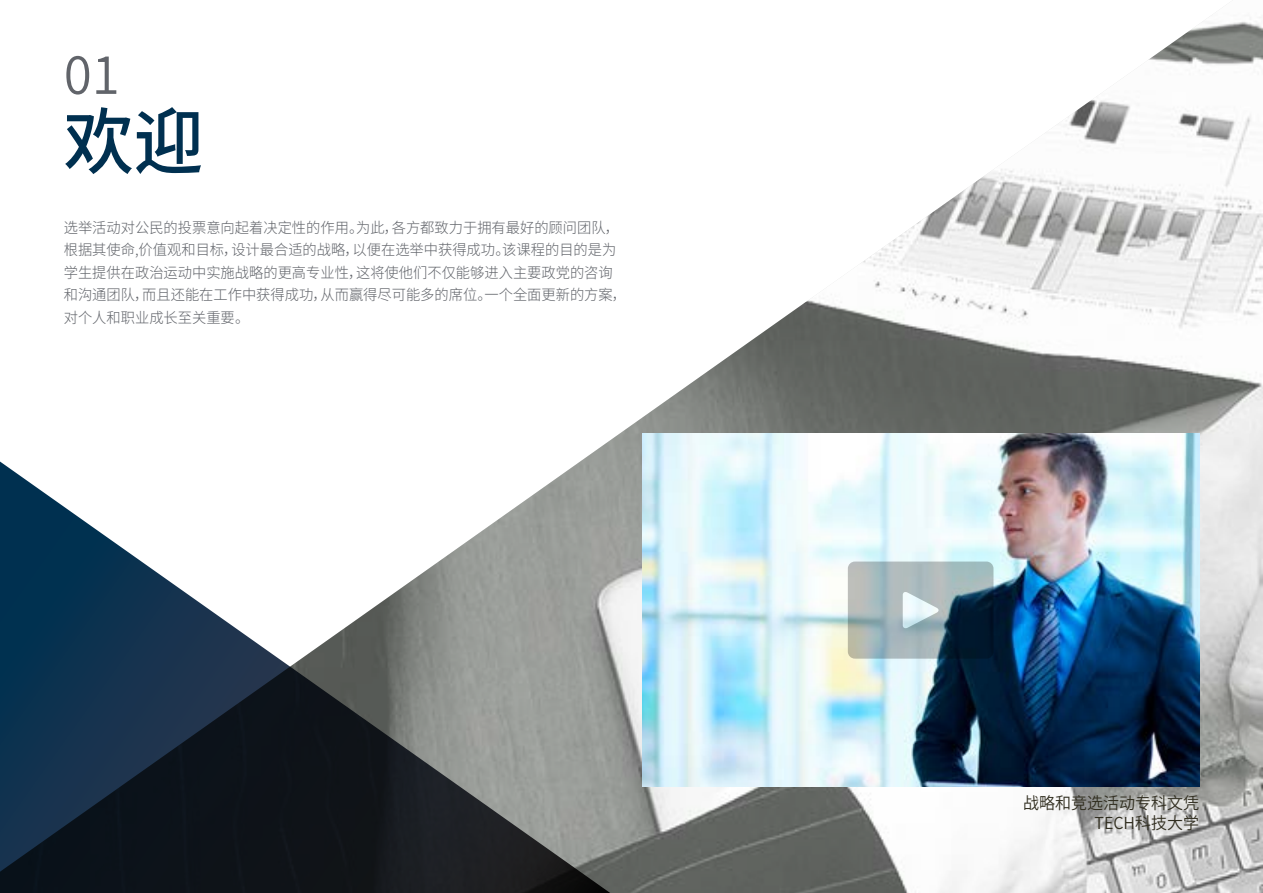
<style>
.page{position:relative;width:1263px;height:893px;background:#fff}
.page>*{position:absolute;margin:0;border:0;box-sizing:border-box;transform-origin:0 0}
.t1{font:500 72px "Source Han Sans CN";color:#003050}
.t2{font:52.5px "Source Han Sans CN";color:#61646a}
.t3{font:16.5px/19.5px "Source Han Sans CN";color:#312e20;text-align:right}
.t4{font:300 14.7px/22.5px "Source Han Sans CN";color:#61646a}
</style>
<div class="page">
<img style="left:602px;top:17px;width:661px;height:876px">
<img style="left:642px;top:433px;width:557px;height:354px">
<svg style="left:848px;top:561px;width:145px;height:98px;background:#889aa0"></svg>
<svg style="left:0;top:446px;width:640px;height:447px"></svg>
<h2 class="t2" style="left:64px;top:45px;width:57px">01</h2>
<h1 class="t1" style="left:64px;top:101px;width:141px">欢迎</h1>
<p class="t4" style="left:64px;top:216px;width:564px">选举活动对公民的投票意向起着决定性的作用。为此，各方都致力于拥有最好的顾问团队，根据其使命,价值观和目标，设计最合适的战略，以便在选举中获得成功。该课程的目的是为学生提供在政治运动中实施战略的更高专业性，这将使他们不仅能够进入主要政党的咨询和沟通团队，而且还能在工作中获得成功，从而赢得尽可能多的席位。一个全面更新的方案，对个人和职业成长至关重要。</p>
<p class="t3" style="left:1023px;top:794px;width:178px">战略和竞选活动专科文凭<br>TECH科技大学</p>
</div>
